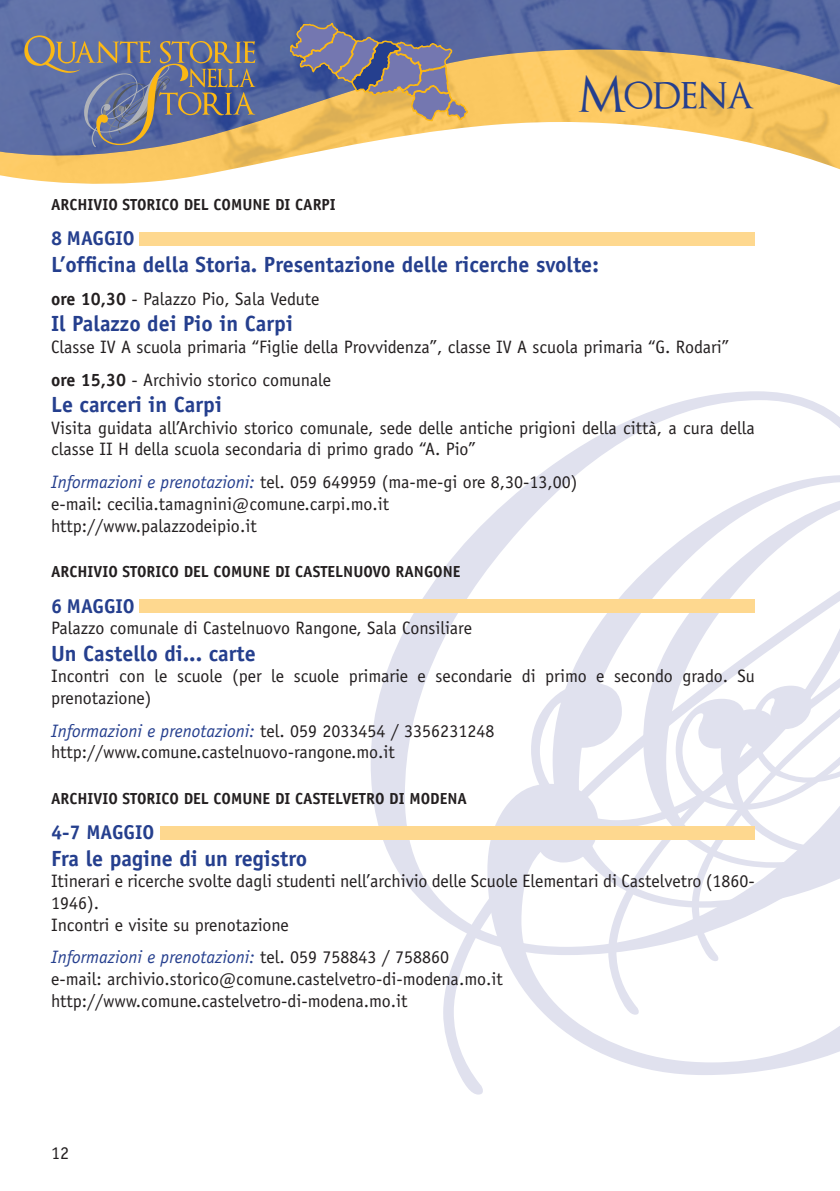
<style>
.page{position:relative;width:840px;height:1191px;background:#fff}
.page>*{position:absolute;margin:0;border:0;box-sizing:border-box;transform-origin:0 0}
.t1{font:48px "Optimus Princeps";letter-spacing:-.02em;color:#253f8e}
.t2{font:700 22px "Officina Sans Std";color:#253f8e}
.t3{font:700 20px "Officina Sans Std";color:#253f8e}
.t4{font:18px/21.6px "Officina Sans Std";color:#231f20}
.t5{font:700 16px "Officina Sans Std";color:#231f20}
.s1{font-weight:700}
.s2{font-style:italic;color:#253f8e}
</style>
<div class="page">
<svg style="left:370px;top:520px;width:117px;height:574px"></svg>
<svg style="left:487px;top:391px;width:352px;height:684px"></svg>
<svg style="left:839px;top:417px;width:1px;height:635px"></svg>
<img style="left:0;top:160px;width:839px;height:24px">
<img style="left:0;top:0;width:839px;height:160px">
<svg style="left:24px;top:35px;width:231px;height:112px;background:#73778e"></svg>
<svg style="left:839px;top:0;width:1px;height:170px"></svg>
<div style="left:139px;top:232px;width:615px;height:13px;background:#fed88f"></div>
<div style="left:139px;top:599px;width:615px;height:13px;background:#fed88f"></div>
<div style="left:160px;top:826px;width:594px;height:13px;background:#fed88f"></div>
<svg style="left:289px;top:21px;width:180px;height:101px;background:#8b8286"></svg>
<h1 class="t1" style="left:577px;top:71px;width:178px">Modena</h1>
<p class="t5" style="left:51px;top:195px;width:286px">ARCHIVIO STORICO DEL COMUNE DI CARPI</p>
<p class="t3" style="left:51px;top:226px;width:28px">8 maggio</p>
<p class="t2" style="left:51px;top:251px;width:549px">L’officina della Storia. Presentazione delle ricerche svolte:</p>
<p class="t4" style="left:51px;top:288px;width:270px"><span class="s1">ore 10,30</span> - Palazzo Pio, Sala Vedute</p>
<p class="t2" style="left:51px;top:310px;width:243px">Il Palazzo dei Pio in Carpi</p>
<p class="t4" style="left:51px;top:330px;width:679px;line-height:33px">Classe IV A scuola primaria “Figlie della Provvidenza”, classe IV A scuola primaria “G. Rodari” <span class="s1">ore 15,30</span> - Archivio storico comunale</p>
<p class="t2" style="left:51px;top:391px;width:172px">Le carceri in Carpi</p>
<p class="t4" style="left:51px;top:417px;width:704px">Visita guidata all’Archivio storico comunale, sede delle antiche prigioni della città, a cura della classe II H della scuola secondaria di primo grado “A. Pio”</p>
<p class="t4" style="left:51px;top:471px;width:527px"><span class="s2">Informazioni e prenotazioni:</span> tel. 059 649959 (ma-me-gi ore 8,30-13,00) e-mail: cecilia.tamagnini@comune.carpi.mo.it http://www.palazzodeipio.it</p>
<p class="t5" style="left:51px;top:562px;width:410px">ARCHIVIO STORICO DEL COMUNE DI CASTELNUOVO RANGONE</p>
<p class="t3" style="left:51px;top:593px;width:28px">6 maggio</p>
<p class="t4" style="left:51px;top:617px;width:422px">Palazzo comunale di Castelnuovo Rangone, Sala Consiliare</p>
<p class="t2" style="left:51px;top:639px;width:206px">Un Castello di... carte</p>
<p class="t4" style="left:51px;top:665px;width:705px">Incontri con le scuole (per le scuole primarie e secondarie di primo e secondo grado. Su prenotazione)</p>
<p class="t4" style="left:51px;top:720px;width:444px"><span class="s2">Informazioni e prenotazioni:</span> tel. 059 2033454 / 3356231248 http://www.comune.castelnuovo-rangone.mo.it</p>
<p class="t5" style="left:51px;top:788px;width:417px">ARCHIVIO STORICO DEL COMUNE DI CASTELVETRO DI MODENA</p>
<p class="t3" style="left:51px;top:820px;width:48px">4-7 maggio</p>
<p class="t2" style="left:51px;top:844px;width:257px">Fra le pagine di un registro</p>
<p class="t4" style="left:51px;top:870px;width:705px">Itinerari e ricerche svolte dagli studenti nell’archivio delle Scuole Elementari di Castelvetro (1860-<br>1946).<br>Incontri e visite su prenotazione</p>
<p class="t4" style="left:51px;top:946px;width:453px"><span class="s2">Informazioni e prenotazioni:</span> tel. 059 758843 / 758860 e-mail: archivio.storico@comune.castelvetro-di-modena.mo.it http://www.comune.castelvetro-di-modena.mo.it</p>
<p class="t4" style="left:51px;top:1141px;width:9px">12</p>
</div>
